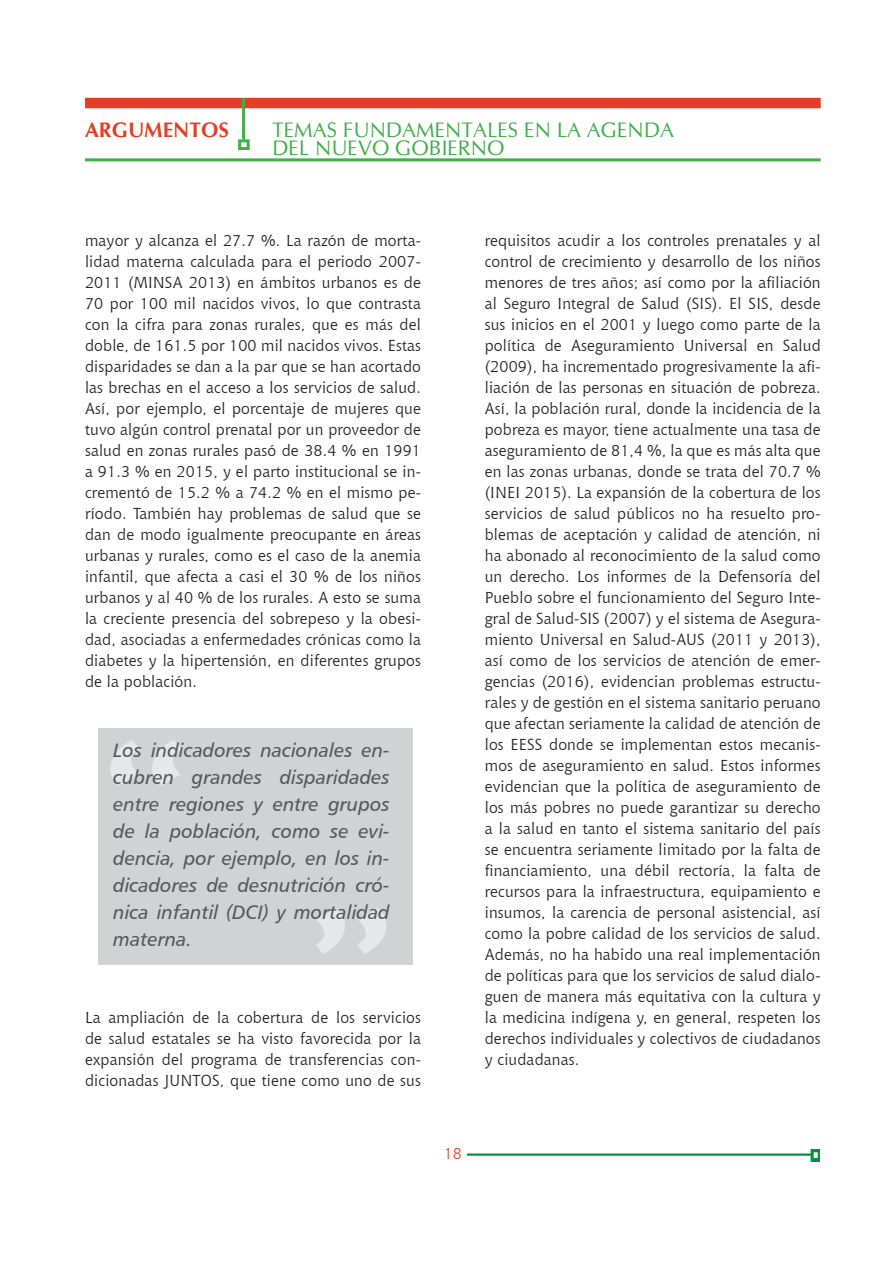
<style>
.page{position:relative;width:893px;height:1263px;background:#fff}
.page>*{position:absolute;margin:0;border:0;box-sizing:border-box;transform-origin:0 0}
.Pies{font:229.95px "Chianti BT";color:#e6e7e9}
.pies2{font:229.95px "Chianti BT";color:#e6e7e9}
.Texto_art{font:21px "CG Omega";color:#40ae49}
.t1{font:700 21px "CG Omega";color:#e53e25}
.Sacada{font:19.5px/27px "Humanist 777 BT Italic B";color:#57585a;text-align:justify}
.Texto_art-2{font:15.75px/21px "Chianti BT";letter-spacing:.01em;color:#231f20;text-align:justify}
.t2{font:15.75px "Chianti BT";color:#e53e25}
</style>
<div class="page">
<img style="left:467px;top:1150px;width:353px;height:12px">
<div style="left:85px;top:98px;width:736px;height:10px;background:#e53e25"></div>
<hr style="left:242px;top:98px;width:3px;height:42px;background:#40ae49">
<div style="left:238px;top:139px;width:12px;height:11px;border:3px solid #40ae49"></div>
<hr style="left:85px;top:158px;width:736px;height:3px;background:#40ae49">
<div style="left:99px;top:728px;width:314px;height:236px;background:#d1d2d4"></div>
<svg style="left:110px;top:740px;width:71px;height:46px"></svg>
<svg style="left:316px;top:908px;width:70px;height:46px"></svg>
<h2 class="t1" style="left:85px;top:117px;width:146px">ARGUMENTOS</h2>
<p class="Texto_art" style="left:272px;top:117px;width:403px">TEMAS FUNDAMENTALES EN LA AGENDA</p>
<p class="Texto_art" style="left:272px;top:135px;width:234px">DEL NUEVO GOBIERNO</p>
<p class="Texto_art-2" style="left:85px;top:229px;width:337px">mayor y alcanza el 27.7 %. La razón de morta&shy;lidad materna calculada para el periodo 2007- 2011 (MINSA 2013) en ámbitos urbanos es de 70 por 100 mil nacidos vivos, lo que contrasta con la cifra para zonas rurales, que es más del doble, de 161.5 por 100 mil nacidos vivos. Estas disparidades se dan a la par que se han acortado las brechas en el acceso a los servicios de salud.<br>Así, por ejemplo, el porcentaje de mujeres que tuvo algún control prenatal por un proveedor de salud en zonas rurales pasó de 38.4 % en 1991 a 91.3 % en 2015, y el parto institucional se in&shy;crementó de 15.2 % a 74.2 % en el mismo pe&shy;ríodo. También hay problemas de salud que se dan de modo igualmente preocupante en áreas urbanas y rurales, como es el caso de la anemia infantil, que afecta a casi el 30 % de los niños urbanos y al 40 % de los rurales. A esto se suma la creciente presencia del sobrepeso y la obesi&shy;dad, asociadas a enfermedades crónicas como la diabetes y la hipertensión, en diferentes grupos de la población.</p>
<p class="Texto_art-2" style="left:485px;top:229px;width:337px">requisitos acudir a los controles prenatales y al control de crecimiento y desarrollo de los niños menores de tres años; así como por la afiliación al Seguro Integral de Salud (SIS). El SIS, desde sus inicios en el 2001 y luego como parte de la política de Aseguramiento Universal en Salud (2009), ha incrementado progresivamente la afi&shy;liación de las personas en situación de pobreza.<br>Así, la población rural, donde la incidencia de la pobreza es mayor, tiene actualmente una tasa de aseguramiento de 81,4 %, la que es más alta que en las zonas urbanas, donde se trata del 70.7 % (INEI 2015). La expansión de la cobertura de los servicios de salud públicos no ha resuelto pro&shy;blemas de aceptación y calidad de atención, ni ha abonado al reconocimiento de la salud como un derecho. Los informes de la Defensoría del Pueblo sobre el funcionamiento del Seguro Inte&shy;gral de Salud-SIS (2007) y el sistema de Asegura&shy;miento Universal en Salud-AUS (2011 y 2013), así como de los servicios de atención de emer&shy;gencias (2016), evidencian problemas estructu&shy;rales y de gestión en el sistema sanitario peruano que afectan seriamente la calidad de atención de los EESS donde se implementan estos mecanis&shy;mos de aseguramiento en salud. Estos informes evidencian que la política de aseguramiento de los más pobres no puede garantizar su derecho a la salud en tanto el sistema sanitario del país se encuentra seriamente limitado por la falta de financiamiento, una débil rectoría, la falta de recursos para la infraestructura, equipamiento e insumos, la carencia de personal asistencial, así como la pobre calidad de los servicios de salud.<br>Además, no ha habido una real implementación de políticas para que los servicios de salud dialo&shy;guen de manera más equitativa con la cultura y la medicina indígena y, en general, respeten los derechos individuales y colectivos de ciudadanos y ciudadanas.</p>
<p class="Pies" style="left:90px;top:670px;width:111px">“</p>
<p class="Sacada" style="left:113px;top:736px;width:278px">Los indicadores nacionales en&shy;cubren grandes disparidades entre regiones y entre grupos de la población, como se evi&shy;dencia, por ejemplo, en los in&shy;dicadores de desnutrición cró&shy;nica infantil (DCI) y mortalidad materna.</p>
<p class="pies2" style="left:297px;top:839px;width:111px">”</p>
<p class="Texto_art-2" style="left:85px;top:1007px;width:337px">La ampliación de la cobertura de los servicios de salud estatales se ha visto favorecida por la expansión del programa de transferencias con&shy;dicionadas JUNTOS, que tiene como uno de sus</p>
<p class="t2" style="left:444px;top:1142px;width:20px">18</p>
</div>
